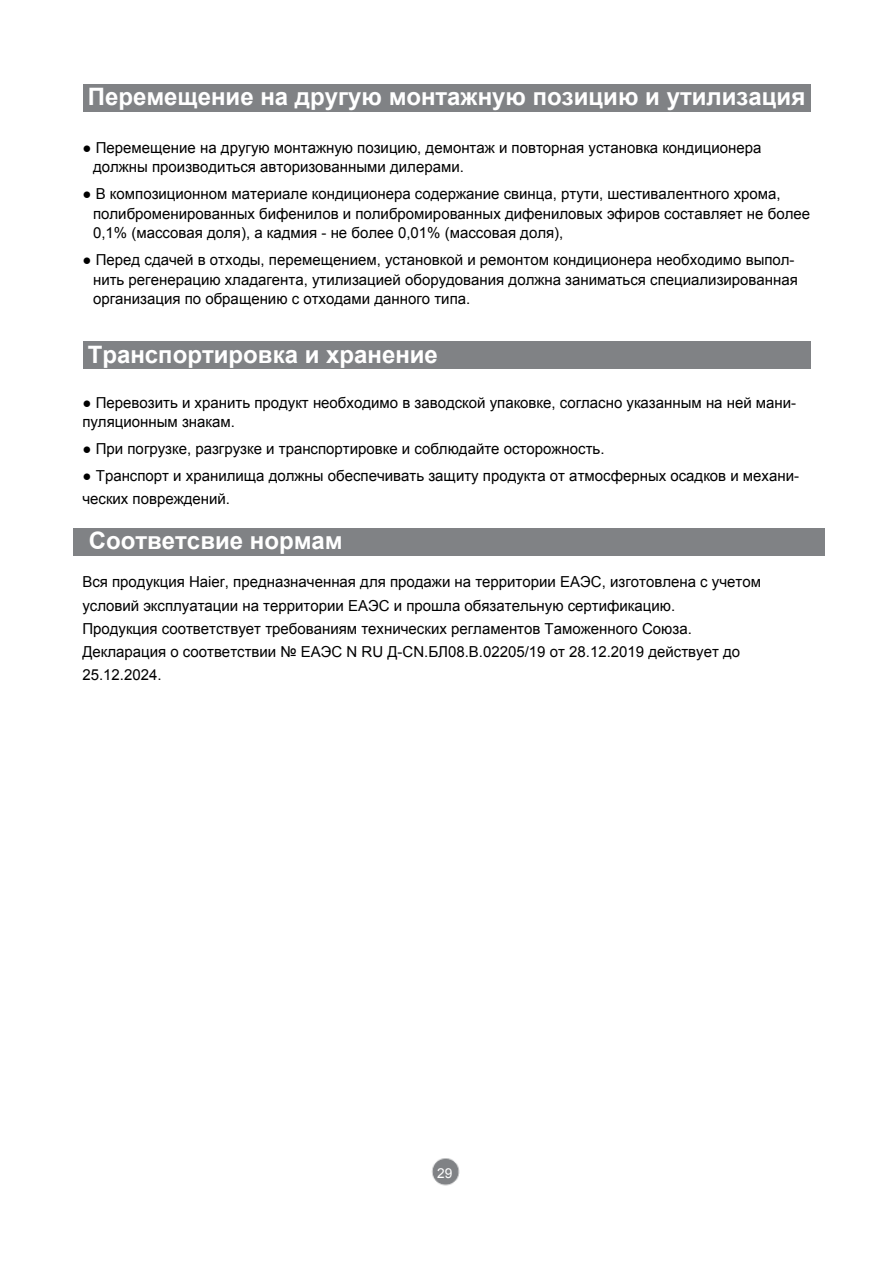
<style>
.page{position:relative;width:893px;height:1263px;background:#fff}
.page>*{position:absolute;margin:0;border:0;box-sizing:border-box;transform-origin:0 0}
.t1{font:700 24px "Arial";color:#fff}
.t2{font:15.15px/19.5px "Arial";color:#000}
.t3{font:13.65px "Arial";color:#fff}
</style>
<div class="page">
<div style="left:83px;top:84px;width:727px;height:27px;background:#808285"></div>
<img style="left:431px;top:1158px;width:29px;height:28px">
<div style="left:83px;top:342px;width:727px;height:27px;background:#808285"></div>
<div style="left:73px;top:528px;width:751px;height:28px;background:#808285"></div>
<h1 class="t1" style="left:88px;top:80px;width:719px">Перемещение на другую монтажную позицию и утилизация</h1>
<p class="t2" style="left:93px;top:138px;width:670px;text-indent:-10px">● Перемещение на другую монтажную позицию, демонтаж и повторная установка кондиционера должны производиться авторизованными дилерами.</p>
<p class="t2" style="left:93px;top:184px;width:718px;text-indent:-10px">● В композиционном материале кондиционера содержание свинца, ртути, шестивалентного хрома, полиброменированных бифенилов и полибромированных дифениловых эфиров составляет не более<br>0,1% (массовая доля), а кадмия - не более 0,01% (массовая доля),</p>
<p class="t2" style="left:93px;top:250px;width:706px;text-indent:-10px">● Перед сдачей в отходы, перемещением, установкой и ремонтом кондиционера необходимо выпол&shy;нить регенерацию хладагента, утилизацией оборудования должна заниматься специализированная организация по обращению с отходами данного типа.</p>
<h1 class="t1" style="left:88px;top:337px;width:352px">Транспортировка и хранение</h1>
<p class="t2" style="left:82px;top:392px;width:715px">● Перевозить и хранить продукт необходимо в заводской упаковке, согласно указанным на ней мани&shy;пуляционным знакам.</p>
<p class="t2" style="left:83px;top:439px;width:523px">● При погрузке, разгрузке и транспортировке и соблюдайте осторожность.</p>
<p class="t2" style="left:82px;top:464px;width:718px;line-height:23.2px">● Транспорт и хранилища должны обеспечивать защиту продукта от атмосферных осадков и механи&shy;ческих повреждений.</p>
<h1 class="t1" style="left:89px;top:525px;width:255px">Соответсвие нормам</h1>
<p class="t2" style="left:82px;top:571px;width:680px;line-height:23.2px">Вся продукция Haier, предназначенная для продажи на территории ЕАЭС, изготовлена с учетом условий эксплуатации на территории ЕАЭС и прошла обязательную сертификацию.<br>Продукция соответствует требованиям технических регламентов Таможенного Союза.<br>Декларация о соответствии № ЕАЭС N RU Д-CN.БЛ08.В.02205/19 от 28.12.2019 действует до 25.12.2024.</p>
<p class="t3" style="left:437px;top:1163px;width:17px">29</p>
</div>
